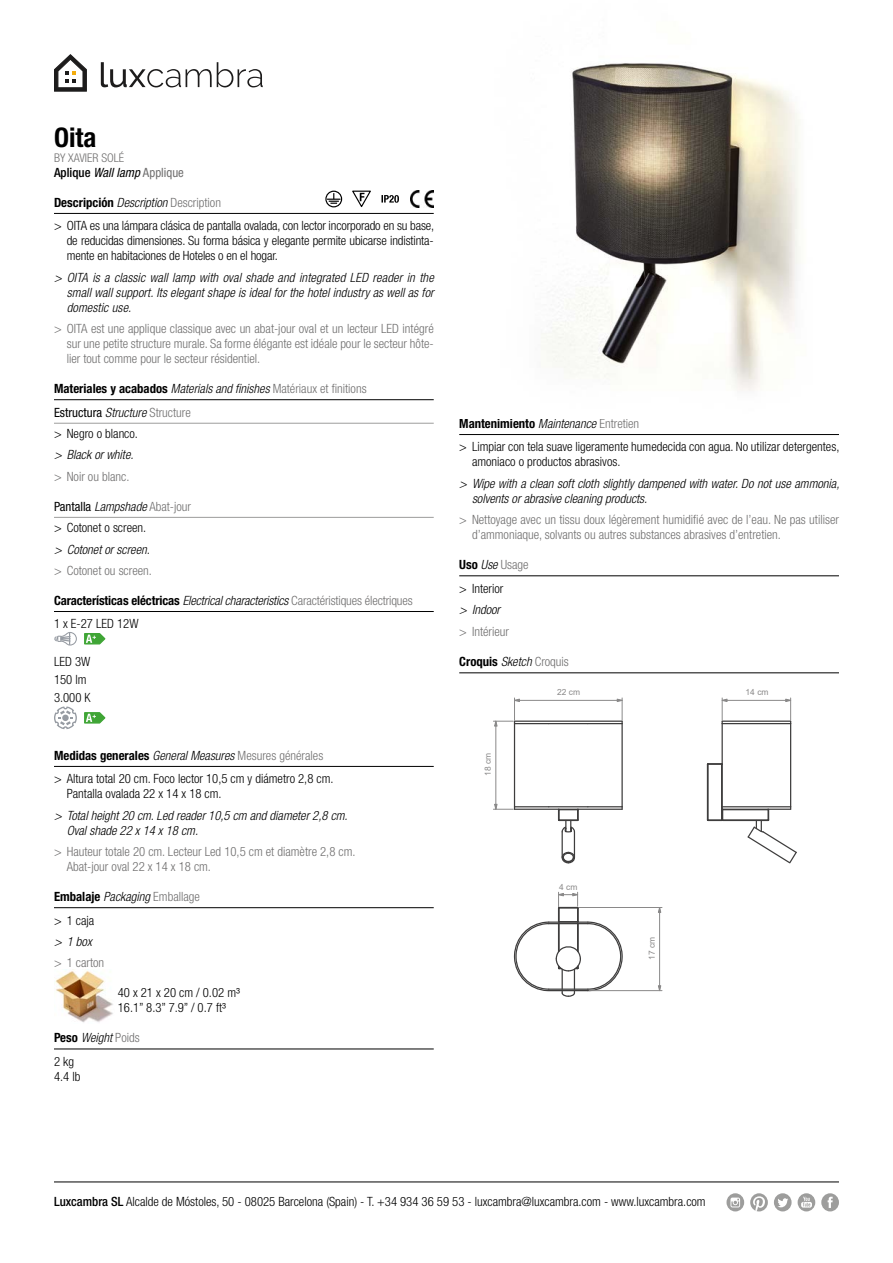
<style>
.page{position:relative;width:893px;height:1263px;background:#fff}
.page>*{position:absolute;margin:0;border:0;box-sizing:border-box;transform-origin:0 0}
.t1{font:700 condensed 27px "Helvetica Neue LT Std";color:#000}
.t2{font:300 condensed 12.75px/23.5px "Helvetica Neue LT Std";color:#000}
.t3{font:300 condensed 12.75px/15px "Helvetica Neue LT Std";color:#706f6f}
.t4{font:italic 300 condensed 12.75px/15px "Helvetica Neue LT Std";color:#000}
.t5{font:italic condensed 12.75px "Helvetica Neue LT Std";color:#000}
.t6{font:700 condensed 12.75px "Helvetica Neue LT Std";color:#000}
.t7{font:300 condensed 12px "Helvetica Neue LT Std";color:#706f6f}
.t8{font:8.4px "Arial";letter-spacing:.005em;color:#8a8989}
.s1{font-weight:500;font-style:normal}
.s2{font-style:normal;color:#706f6f}
.s3{font-weight:700}
.s4{font-style:italic}
.s5{color:#706f6f}
.s6{font-weight:700;font-style:normal}
.s7{font-weight:400;font-style:normal}
.s8{font-weight:400}
.s9{font-weight:700;color:#000}
.s10{font-style:italic;color:#000}
.s11{color:#000}
.s12{font-style:normal}
.s13{font-weight:300;font-style:italic}
.s14{font-weight:300;color:#706f6f}
.s15{font-weight:500}
</style>
<div class="page">
<svg style="left:54px;top:54px;width:33px;height:38px"></svg>
<svg style="left:101px;top:62px;width:162px;height:25px"></svg>
<hr style="left:54px;top:1182px;width:785px;height:1px;background:#000">
<svg style="left:821px;top:1193px;width:18px;height:18px"></svg>
<svg style="left:798px;top:1193px;width:17px;height:18px"></svg>
<svg style="left:726px;top:1193px;width:18px;height:18px"></svg>
<svg style="left:774px;top:1193px;width:18px;height:18px"></svg>
<svg style="left:750px;top:1193px;width:18px;height:18px"></svg>
<hr style="left:54px;top:213px;width:380px;height:1px;background:#000">
<hr style="left:54px;top:399px;width:380px;height:1px;background:#000">
<hr style="left:54px;top:423px;width:380px;height:1px;background:#9d9d9c">
<hr style="left:54px;top:517px;width:380px;height:1px;background:#9d9d9c">
<hr style="left:54px;top:611px;width:380px;height:1px;background:#000">
<hr style="left:54px;top:766px;width:380px;height:1px;background:#000">
<hr style="left:54px;top:907px;width:380px;height:1px;background:#000">
<hr style="left:54px;top:1049px;width:380px;height:1px;background:#000">
<svg style="left:54px;top:632px;width:23px;height:13px"></svg>
<svg style="left:84px;top:633px;width:22px;height:12px"></svg>
<svg style="left:54px;top:706px;width:52px;height:23px"></svg>
<img style="left:55px;top:970px;width:58px;height:53px">
<hr style="left:459px;top:434px;width:380px;height:1px;background:#000">
<hr style="left:459px;top:575px;width:380px;height:1px;background:#000">
<hr style="left:459px;top:673px;width:380px;height:1px;background:#000">
<hr style="left:579px;top:907px;width:83px;height:1px;background:#8a8989">
<hr style="left:589px;top:990px;width:73px;height:1px;background:#8a8989">
<hr style="left:659px;top:907px;width:1px;height:84px;background:#8a8989">
<svg style="left:513px;top:892px;width:110px;height:105px"></svg>
<hr style="left:722px;top:720px;width:69px;height:2px;background:#3e3d3d">
<hr style="left:723px;top:819px;width:45px;height:2px;background:#3e3d3d">
<hr style="left:723px;top:809px;width:45px;height:1px;background:#3e3d3d">
<hr style="left:707px;top:764px;width:2px;height:56px;background:#3e3d3d">
<svg style="left:706px;top:763px;width:15px;height:3px"></svg>
<svg style="left:746px;top:807px;width:51px;height:57px"></svg>
<svg style="left:706px;top:807px;width:18px;height:15px"></svg>
<hr style="left:721px;top:724px;width:2px;height:83px;background:#3e3d3d">
<hr style="left:514px;top:723px;width:35px;height:1px;background:#3e3d3d">
<hr style="left:514px;top:806px;width:35px;height:1px;background:#3e3d3d">
<hr style="left:549px;top:723px;width:39px;height:1px;background:#3e3d3d">
<hr style="left:549px;top:806px;width:39px;height:1px;background:#3e3d3d">
<hr style="left:588px;top:723px;width:34px;height:1px;background:#3e3d3d">
<hr style="left:588px;top:806px;width:34px;height:1px;background:#3e3d3d">
<hr style="left:514px;top:720px;width:108px;height:2px;background:#3e3d3d">
<hr style="left:514px;top:809px;width:108px;height:1px;background:#3e3d3d">
<hr style="left:514px;top:724px;width:1px;height:83px;background:#3e3d3d">
<hr style="left:621px;top:724px;width:2px;height:83px;background:#3e3d3d">
<hr style="left:790px;top:724px;width:1px;height:83px;background:#3e3d3d">
<hr style="left:722px;top:723px;width:69px;height:1px;background:#3e3d3d">
<svg style="left:557px;top:806px;width:24px;height:58px"></svg>
<hr style="left:722px;top:806px;width:69px;height:1px;background:#3e3d3d">
<svg style="left:786px;top:698px;width:5px;height:25px"></svg>
<svg style="left:721px;top:698px;width:6px;height:26px"></svg>
<hr style="left:722px;top:700px;width:69px;height:1px;background:#8a8989">
<svg style="left:493px;top:804px;width:22px;height:6px"></svg>
<hr style="left:496px;top:721px;width:1px;height:88px;background:#8a8989">
<svg style="left:493px;top:698px;width:26px;height:28px"></svg>
<svg style="left:617px;top:698px;width:6px;height:26px"></svg>
<hr style="left:514px;top:700px;width:108px;height:1px;background:#8a8989">
<svg style="left:352px;top:190px;width:19px;height:17px"></svg>
<svg style="left:381px;top:195px;width:18px;height:8px"></svg>
<img style="left:411px;top:191px;width:23px;height:16px">
<svg style="left:327px;top:193px;width:13px;height:11px"></svg>
<div style="left:325px;top:191px;width:17px;height:16px;border:1px solid #000;border-radius:50%"></div>
<img style="left:541px;top:63px;width:259px;height:328px">
<h1 class="t1" style="left:54px;top:121px;width:44px">Oita</h1>
<p class="t7" style="left:54px;top:151px;width:72px">BY XAVIER SOLÉ</p>
<p class="t5" style="left:54px;top:165px;width:131px"><span class="s1">Aplique</span> Wall lamp <span class="s2">Applique</span></p>
<p class="t2" style="left:54px;top:190px;width:382px"><span class="s3">Descripción</span> <span class="s4">Description</span> <span class="s5">Description<br></span>&gt; OITA es una lámpara clásica de pantalla ovalada, con lector incorporado en su base,</p>
<p class="t2" style="left:67px;top:233px;width:368px;line-height:15px">de reducidas dimensiones. Su forma básica y elegante permite ubicarse indistinta&shy;mente en habitaciones de Hoteles o en el hogar.</p>
<p class="t4" style="left:67px;top:270px;width:369px;text-align:justify;text-indent:-13px">&gt; OITA is a classic wall lamp with oval shade and integrated LED reader in the small wall support. Its elegant shape is ideal for the hotel industry as well as for domestic use.</p>
<p class="t3" style="left:67px;top:321px;width:369px;text-align:justify;text-indent:-13px">&gt; OITA est une applique classique avec un abat-jour oval et un lecteur LED intégré sur une petite structure murale. Sa forme élégante est idéale pour le secteur hôte&shy;lier tout comme pour le secteur résidentiel.</p>
<p class="t4" style="left:54px;top:377px;width:314px;line-height:23.5px"><span class="s6">Materiales y acabados</span> Materials and finishes <span class="s2">Matériaux et finitions<br></span><span class="s7">Estructura</span> Structure <span class="s2">Structure</span></p>
<p class="t2" style="left:54px;top:422px;width:85px">&gt; Negro o blanco.</p>
<p class="t4" style="left:54px;top:448px;width:81px">&gt; Black or white.</p>
<p class="t3" style="left:54px;top:469px;width:77px">&gt; Noir ou blanc.</p>
<p class="t2" style="left:54px;top:495px;width:139px;line-height:21.5px"><span class="s8">Pantalla</span> <span class="s4">Lampshade</span> <span class="s5">Abat-jour </span>&gt; Cotonet o screen.</p>
<p class="t4" style="left:54px;top:542px;width:97px">&gt; Cotonet or screen.</p>
<p class="t3" style="left:54px;top:563px;width:99px">&gt; Cotonet ou screen.</p>
<p class="t3" style="left:54px;top:588px;width:360px;line-height:23.5px"><span class="s9">Características eléctricas</span> <span class="s10">Electrical characteristics</span> Caractéristiques électriques<br><span class="s11">1 x E-27 LED 12W</span></p>
<p class="t2" style="left:54px;top:652px;width:38px;line-height:18px">LED 3W<br>150 lm<br>3.000 K</p>
<p class="t2" style="left:54px;top:743px;width:281px"><span class="s3">Medidas generales</span> <span class="s4">General Measures</span> <span class="s5">Mesures générales </span>&gt; Altura total 20 cm. Foco lector 10,5 cm y diámetro 2,8 cm.</p>
<p class="t2" style="left:67px;top:782px;width:156px">Pantalla ovalada 22 x 14 x 18 cm.</p>
<p class="t4" style="left:67px;top:808px;width:282px;text-indent:-13px">&gt; Total height 20 cm. Led reader 10,5 cm and diameter 2,8 cm.<br>Oval shade 22 x 14 x 18 cm.</p>
<p class="t3" style="left:67px;top:844px;width:290px;text-indent:-13px">&gt; Hauteur totale 20 cm. Lecteur Led 10,5 cm et diamètre 2,8 cm.<br>Abat-jour oval 22 x 14 x 18 cm.</p>
<p class="t4" style="left:54px;top:885px;width:147px;line-height:23.5px"><span class="s6">Embalaje</span> Packaging <span class="s2">Emballage </span><span class="s12">&gt; 1 caja</span></p>
<p class="t4" style="left:54px;top:934px;width:39px">&gt; 1 box</p>
<p class="t3" style="left:54px;top:955px;width:52px">&gt; 1 carton</p>
<p class="t2" style="left:118px;top:985px;width:124px;line-height:15px">40 x 21 x 20 cm / 0.02 m³<br>16.1” 8.3” 7.9” / 0.7 ft³</p>
<p class="t4" style="left:54px;top:1026px;width:87px;line-height:23.5px"><span class="s6">Peso</span> Weight <span class="s2">Poids<br></span><span class="s12">2 kg</span></p>
<p class="t2" style="left:54px;top:1064px;width:28px">4.4 lb</p>
<p class="t2" style="left:459px;top:412px;width:382px"><span class="s3">Mantenimiento</span> <span class="s4">Maintenance</span> <span class="s5">Entretien<br></span>&gt; Limpiar con tela suave ligeramente humedecida con agua. No utilizar detergentes,</p>
<p class="t2" style="left:472px;top:450px;width:150px">amoniaco o productos abrasivos.</p>
<p class="t4" style="left:472px;top:476px;width:369px;text-indent:-13px">&gt; Wipe with a clean soft cloth slightly dampened with water. Do not use ammonia, solvents or abrasive cleaning products.</p>
<p class="t3" style="left:472px;top:512px;width:368px;text-indent:-13px">&gt; Nettoyage avec un tissu doux légèrement humidifié avec de l’eau. Ne pas utiliser d’ammoniaque, solvants ou autres substances abrasives d’entretien.</p>
<p class="t2" style="left:459px;top:553px;width:71px"><span class="s3">Uso</span> <span class="s4">Use</span> <span class="s5">Usage </span>&gt; Interior</p>
<p class="t4" style="left:459px;top:602px;width:42px">&gt; Indoor</p>
<p class="t3" style="left:459px;top:623px;width:51px">&gt; Intérieur</p>
<p class="t6" style="left:459px;top:654px;width:111px">Croquis <span class="s13">Sketch</span> <span class="s14">Croquis</span></p>
<p class="t8" style="left:482px;top:776px;width:47px;rotate:-90deg">18 cm18 cm</p>
<p class="t8" style="left:557px;top:687px;width:25px">22 cm</p>
<p class="t8" style="left:559px;top:881px;width:20px">4 cm</p>
<p class="t8" style="left:646px;top:982px;width:47px;rotate:-90deg">17 cm17 cm</p>
<p class="t8" style="left:746px;top:687px;width:25px">14 cm</p>
<p class="t2" style="left:54px;top:1190px;width:653px"><span class="s15">Luxcambra SL</span> Alcalde de Móstoles, 50 - 08025 Barcelona (Spain) - T. +34 934 36 59 53 - luxcambra@luxcambra.com - www.luxcambra.com</p>
</div>
